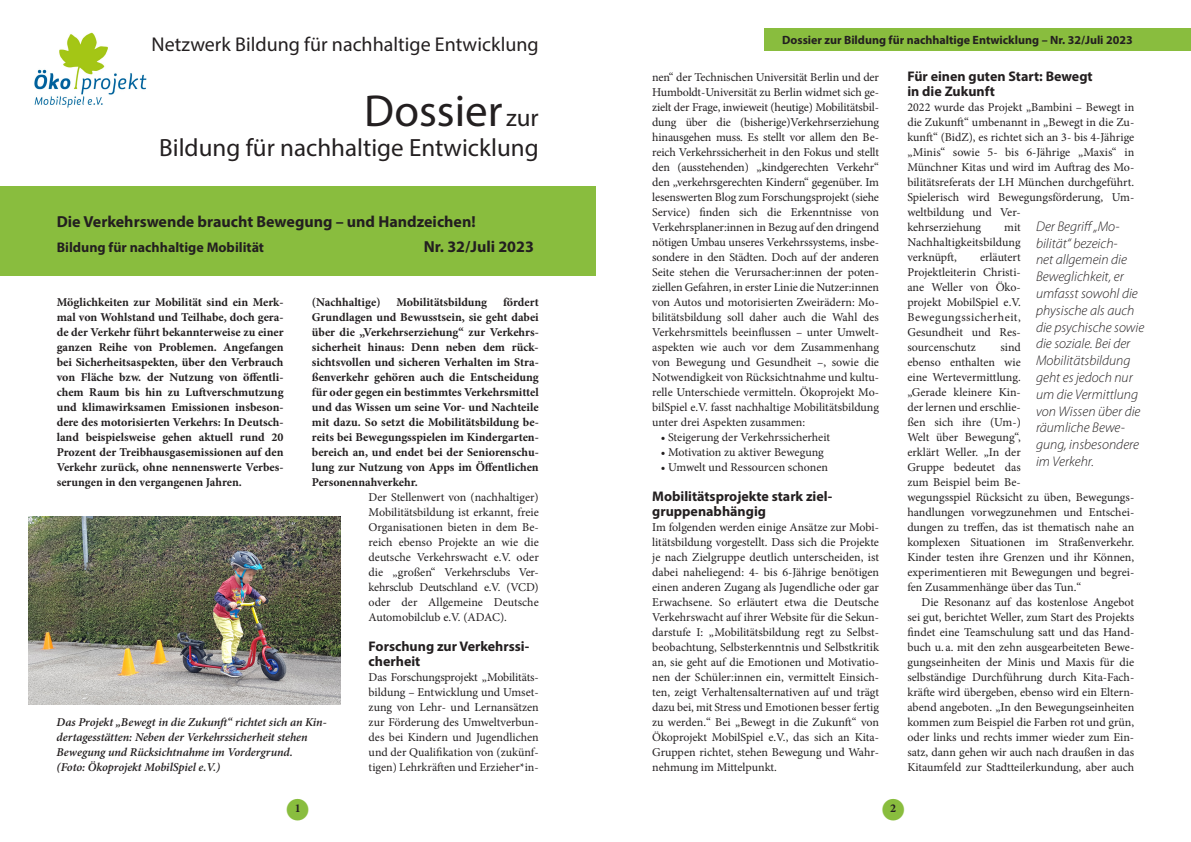
<style>
.page{position:relative;width:1191px;height:842px;background:#fff}
.page>*{position:absolute;margin:0;border:0;box-sizing:border-box;transform-origin:0 0}
.t1{font:45px "Myriad Pro";color:#231f20}
.t2{font:25px "Myriad Pro";color:#231f20}
.t3{font:20px "Myriad Pro";color:#231f20}
.t4{font:700 16px "Myriad Pro";color:#231f20}
.t5{font:italic 300 14px/16.8px "Myriad Pro";color:#231f20}
.t6{font:700 14px/15px "Myriad Pro";color:#231f20}
.t7{font:12px/15px "Minion Pro";color:#231f20;text-align:justify}
.t8{font:700 12px/15px "Minion Pro";color:#231f20;text-align:justify}
.t9{font:italic 600 12px/15px "Minion Pro";letter-spacing:-.005em;color:#231f20}
.t10{font:700 12px "Myriad Pro";color:#231f20}
.s1{font-size:25px}
.s2{color:#89bd3e}
</style>
<div class="page">
<div style="left:0;top:186px;width:595px;height:90px;background:#89bd3e"></div>
<div style="left:764px;top:29px;width:427px;height:22px;background:#89bd3e"></div>
<img style="left:34px;top:32px;width:113px;height:76px">
<img style="left:28px;top:516px;width:312px;height:188px">
<h3 class="t3" style="left:152px;top:32px;width:389px">Netzwerk Bildung für nachhaltige Entwicklung</h3>
<h1 class="t1" style="left:364px;top:83px;width:176px">Dossier <span class="s1">zur</span></h1>
<h2 class="t2" style="left:159px;top:132px;width:381px">Bildung für nachhaltige Entwicklung</h2>
<h3 class="t4" style="left:57px;top:211px;width:420px">Die Verkehrswende braucht Bewegung – und Handzeichen!</h3>
<p class="t6" style="left:57px;top:239px;width:209px">Bildung für nachhaltige Mobilität</p>
<h3 class="t4" style="left:424px;top:236px;width:112px">Nr. 32/Juli 2023</h3>
<p class="t8" style="left:57px;top:295px;width:228px">Möglichkeiten zur Mobilität sind ein Merk&shy;mal von Wohlstand und Teilhabe, doch gera&shy;de der Verkehr führt bekannterweise zu einer ganzen Reihe von Problemen. Angefangen bei Sicherheitsaspekten, über den Verbrauch von Fläche bzw. der Nutzung von öffentli&shy;chem Raum bis hin zu Luftverschmutzung und klimawirksamen Emissionen insbeson&shy;dere des motorisierten Verkehrs: In Deutsch&shy;land beispielsweise gehen aktuell rund 20<br>Prozent der Treibhausgasemissionen auf den Verkehr zurück, ohne nennenswerte Verbes&shy;serungen in den vergangenen Jahren.</p>
<p class="t8" style="left:312px;top:295px;width:70px">(Nachhaltige)</p>
<p class="t8" style="left:396px;top:295px;width:92px">Mobilitätsbildung</p>
<p class="t8" style="left:312px;top:295px;width:228px;text-indent:191px">fördert Grundlagen und Bewusstsein, sie geht dabei über die „Verkehrserziehung“ zur Verkehrs&shy;sicherheit hinaus: Denn neben dem rück&shy;sichtsvollen und sicheren Verhalten im Stra&shy;ßenverkehr gehören auch die Entscheidung für oder gegen ein bestimmtes Verkehrsmittel und das Wissen um seine Vor- und Nachteile mit dazu. So setzt die Mobilitätsbildung be&shy;reits bei Bewegungsspielen im Kindergarten&shy;bereich an, und endet bei der Seniorenschu&shy;lung zur Nutzung von Apps im Öffentlichen Personennahverkehr.</p>
<p class="t7" style="left:368px;top:490px;width:172px">Der Stellenwert von (nachhaltiger)<br>Mobilitätsbildung ist erkannt, freie Organisationen bieten in dem Be&shy;reich ebenso Projekte an wie die deutsche Verkehrswacht e.V. oder die „großen“ Verkehrsclubs Ver&shy;kehrsclub Deutschland e.V. (VCD) oder der Allgemeine Deutsche Automobilclub e.V. (ADAC).</p>
<p class="t6" style="left:369px;top:638px;width:162px">Forschung zur Verkehrssi&shy;cherheit</p>
<p class="t7" style="left:369px;top:670px;width:172px">Das Forschungsprojekt „Mobilitäts&shy;bildung – Entwicklung und Umset&shy;zung von Lehr- und Lernansätzen zur Förderung des Umweltverbun&shy;des bei Kindern und Jugendlichen und der Qualifikation von (zukünf&shy;tigen) Lehrkräften und Erzieher*in-</p>
<p class="t9" style="left:57px;top:715px;width:272px">Das Projekt „Bewegt in die Zukunft“ richtet sich an Kin&shy;dertagesstätten: Neben der Verkehrssicherheit stehen Bewegung und Rücksichtnahme im Vordergrund.<br>(Foto: Ökoprojekt MobilSpiel e.V.)</p>
<p class="t8" style="left:286px;top:801px;width:25px"><span class="s2">●</span>1</p>
<p class="t10" style="left:782px;top:33px;width:352px">Dossier zur Bildung für nachhaltige Entwicklung – Nr. 32/Juli 2023</p>
<p class="t7" style="left:652px;top:70px;width:228px">nen“ der Technischen Universität Berlin und der Humboldt-Universität zu Berlin widmet sich ge&shy;zielt der Frage, inwieweit (heutige) Mobilitätsbil&shy;dung über die (bisherige)Verkehrserziehung hinausgehen muss. Es stellt vor allem den Be&shy;reich Verkehrssicherheit in den Fokus und stellt den (ausstehenden) „kindgerechten Verkehr“ den „verkehrsgerechten Kindern“ gegenüber. Im lesenswerten Blog zum Forschungsprojekt (siehe Service) finden sich die Erkenntnisse von Verkehrsplaner:innen in Bezug auf den dringend nötigen Umbau unseres Verkehrssystems, insbe&shy;sondere in den Städten. Doch auf der anderen Seite stehen die Verursacher:innen der poten&shy;ziellen Gefahren, in erster Linie die Nutzer:innen von Autos und motorisierten Zweirädern: Mo&shy;bilitätsbildung soll daher auch die Wahl des Verkehrsmittels beeinflussen – unter Umwelt&shy;aspekten wie auch vor dem Zusammenhang von Bewegung und Gesundheit –, sowie die Notwendigkeit von Rücksichtnahme und kultu&shy;relle Unterschiede vermitteln. Ökoprojekt Mo&shy;bilSpiel e.V. fasst nachhaltige Mobilitätsbildung unter drei Aspekten zusammen:</p>
<p class="t7" style="left:660px;top:430px;width:171px">• Steigerung der Verkehrssicherheit</p>
<p class="t7" style="left:660px;top:445px;width:165px">• Motivation zu aktiver Bewegung</p>
<p class="t7" style="left:660px;top:460px;width:169px">• Umwelt und Ressourcen schonen</p>
<p class="t6" style="left:652px;top:488px;width:181px">Mobilitätsprojekte stark ziel&shy;gruppenabhängig</p>
<p class="t7" style="left:652px;top:520px;width:228px">Im folgenden werden einige Ansätze zur Mobi&shy;litätsbildung vorgestellt. Dass sich die Projekte je nach Zielgruppe deutlich unterscheiden, ist dabei naheliegend: 4- bis 6-Jährige benötigen einen anderen Zugang als Jugendliche oder gar Erwachsene. So erläutert etwa die Deutsche Verkehrswacht auf ihrer Website für die Sekun&shy;darstufe I: „Mobilitätsbildung regt zu Selbst&shy;beobachtung, Selbsterkenntnis und Selbstkritik an, sie geht auf die Emotionen und Motivatio&shy;nen der Schüler:innen ein, vermittelt Einsich&shy;ten, zeigt Verhaltensalternativen auf und trägt dazu bei, mit Stress und Emotionen besser fertig zu werden.“ Bei „Bewegt in die Zukunft“ von Ökoprojekt MobilSpiel e.V., das sich an Kita-Gruppen richtet, stehen Bewegung und Wahr&shy;nehmung im Mittelpunkt.</p>
<p class="t6" style="left:907px;top:68px;width:187px">Für einen guten Start: Bewegt in die Zukunft</p>
<p class="t7" style="left:907px;top:100px;width:228px;text-align:left">2022 wurde das Projekt „Bambini – Bewegt in die Zukunft“ umbenannt in „Bewegt in die Zu&shy;kunft“ (BidZ), es richtet sich an 3- bis 4-Jährige „Minis“ sowie 5- bis 6-Jährige „Maxis“ in Münchner Kitas und wird im Auftrag des Mo&shy;bilitätsreferats der LH München durchgeführt.<br>Spielerisch wird Bewegungsförderung, Um&shy;weltbildung und Ver-<br>kehrserziehung</p>
<p class="t5" style="left:1036px;top:218px;width:110px">Der Begriff „Mo&shy;bilität“ bezeich-<br>net allgemein die<br>Beweglichkeit, er umfasst sowohl die physische als auch die psychische sowie die soziale. Bei der<br>Mobilitätsbildung geht es jedoch nur um die Vermittlung von Wissen über die räumliche Bewe&shy;gung, insbesondere im Verkehr.</p>
<p class="t7" style="left:907px;top:220px;width:115px;text-indent:97px">mit Nachhaltigkeitsbildung verknüpft,</p>
<p class="t7" style="left:907px;top:250px;width:115px;text-indent:73px">erläutert Projektleiterin Christi&shy;ane Weller von Öko&shy;projekt MobilSpiel e.V.<br>Bewegungssicherheit, Gesundheit und Res&shy;sourcenschutz</p>
<p class="t7" style="left:907px;top:340px;width:228px;text-align:left;text-indent:93px">sind<br>ebenso enthalten wie<br>eine Wertevermittlung.<br>„Gerade kleinere Kin-<br>der lernen und erschlie-<br>ßen sich ihre (Um-)<br>Welt über Bewegung“,<br>erklärt Weller. „In der<br>Gruppe bedeutet das<br>zum Beispiel beim Be-<br>wegungsspiel Rücksicht zu üben, Bewegungs&shy;handlungen vorwegzunehmen und Entschei&shy;dungen zu treffen, das ist thematisch nahe an komplexen Situationen im Straßenverkehr.<br>Kinder testen ihre Grenzen und ihr Können, experimentieren mit Bewegungen und begrei&shy;fen Zusammenhänge über das Tun.“</p>
<p class="t7" style="left:907px;top:595px;width:228px;text-indent:14px">Die Resonanz auf das kostenlose Angebot sei gut, berichtet Weller, zum Start des Projekts findet eine Teamschulung satt und das Hand&shy;buch u. a. mit den zehn ausgearbeiteten Bewe&shy;gungseinheiten der Minis und Maxis für die selbständige Durchführung durch Kita-Fach&shy;kräfte wird übergeben, ebenso wird ein Eltern&shy;abend angeboten. „In den Bewegungseinheiten kommen zum Beispiel die Farben rot und grün, oder links und rechts immer wieder zum Ein&shy;satz, dann gehen wir auch nach draußen in das Kitaumfeld zur Stadtteilerkundung, aber auch</p>
<p class="t8" style="left:881px;top:801px;width:25px"><span class="s2">●</span>2</p>
</div>
